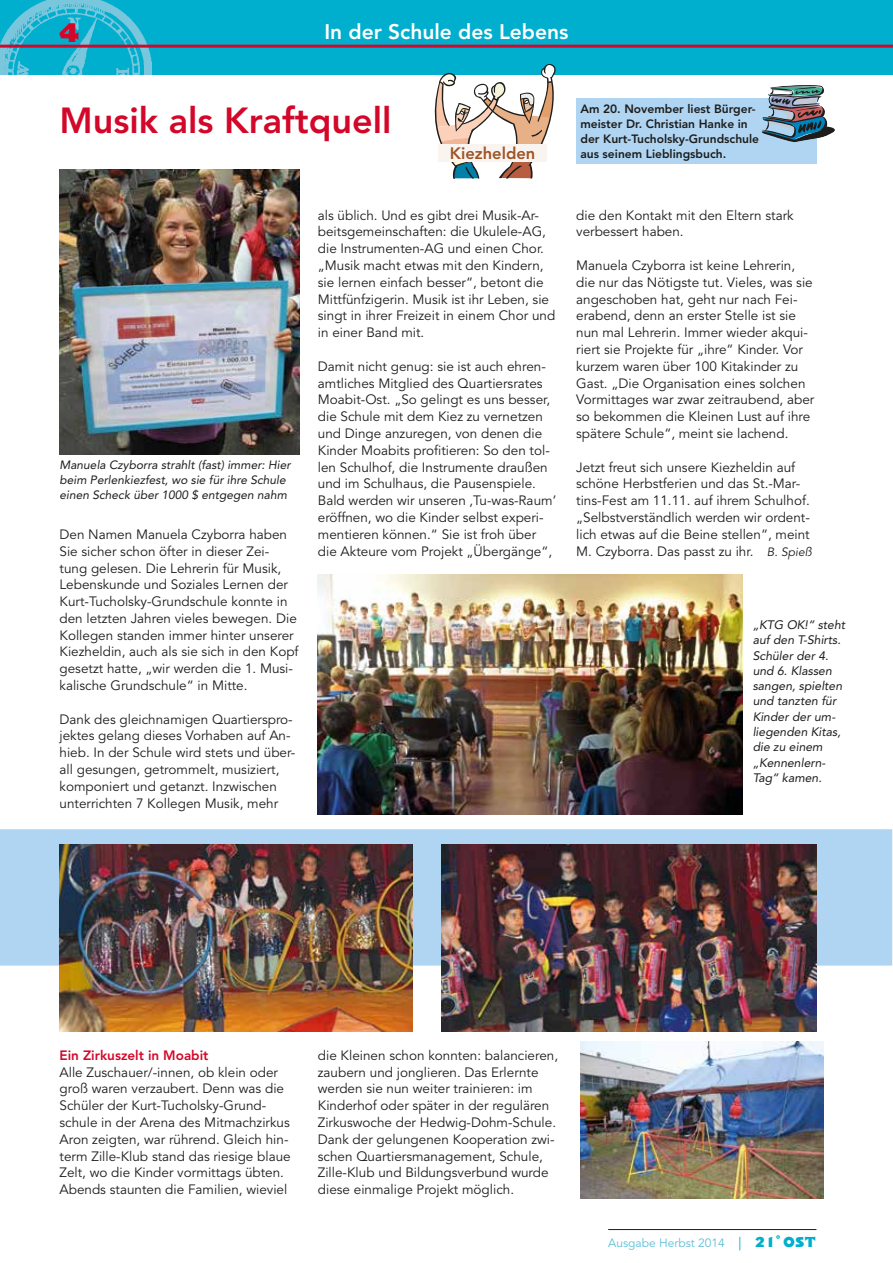
<style>
.page{position:relative;width:893px;height:1263px;background:#fff}
.page>*{position:absolute;margin:0;border:0;box-sizing:border-box;transform-origin:0 0}
.t1{font:800 36px "Avenir LT Pro";color:#d3072a}
.t2{font:25.5px "Nimrod";color:#d3072a}
.t3{font:800 21px "Avenir LT Pro";color:#fff}
.t4{font:800 16.5px "Avenir LT Pro";color:#9e5426}
.t5{font:13.5px/16.8px "Avenir LT Pro";color:#1d1d1b}
.t6{font:800 13.5px "Avenir";color:#d3072a}
.t7{font:italic 12.3px/15.3px "Avenir";color:#1d1d1b}
.t8{font:italic 12px/15px "Avenir";color:#1d1d1b}
.t9{font:800 12px/15px "Avenir";color:#1d1d1b}
.t10{font:12px "Avenir LT Pro";color:#5ebed8}
.s1{font-style:italic;font-size:12px}
.s2{font-size:13.5px;color:#00aecd}
.s3{font-family:"Nimrod";font-size:13.5px;color:#00aecd}
</style>
<div class="page">
<div style="left:0;top:0;width:893px;height:74px;background:#00aecd"></div>
<hr style="left:608px;top:1229px;width:208px;height:1px;background:#1d1d1b">
<img style="left:0;top:0;width:151px;height:74px">
<hr style="left:0;top:45px;width:893px;height:3px;background:#d3072a">
<div style="left:0;top:829px;width:892px;height:136px;background:#b0d5f2"></div>
<img style="left:60px;top:844px;width:352px;height:187px">
<img style="left:442px;top:844px;width:374px;height:187px">
<img style="left:580px;top:1042px;width:243px;height:156px">
<img style="left:60px;top:169px;width:240px;height:286px">
<img style="left:318px;top:574px;width:424px;height:240px">
<div style="left:576px;top:98px;width:240px;height:66px;background:#b0d5f2"></div>
<svg style="left:761px;top:85px;width:74px;height:57px"></svg>
<svg style="left:431px;top:64px;width:129px;height:115px"></svg>
<div style="left:438px;top:144px;width:109px;height:17px;background:#f9f4f0"></div>
<h2 class="t2" style="left:60px;top:15px;width:22px">4</h2>
<h3 class="t3" style="left:324px;top:20px;width:246px">In der Schule des Lebens</h3>
<h1 class="t1" style="left:60px;top:99px;width:334px">Musik als Kraftquell</h1>
<p class="t4" style="left:450px;top:144px;width:87px">Kiezhelden</p>
<p class="t8" style="left:60px;top:457px;width:233px">Manuela Czyborra strahlt (fast) immer: Hier beim Perlenkiezfest, wo sie für ihre Schule einen Scheck über 1000 $ entgegen nahm</p>
<p class="t5" style="left:60px;top:526px;width:241px">Den Namen Manuela Czyborra haben Sie sicher schon öfter in dieser Zei&shy;tung gelesen. Die Lehrerin für Musik, Lebenskunde und Soziales Lernen der Kurt-Tucholsky-Grundschule konnte in den letzten Jahren vieles bewegen. Die Kollegen standen immer hinter unserer Kiezheldin, auch als sie sich in den Kopf gesetzt hatte, „wir werden die 1. Musi&shy;kalische Grundschule“ in Mitte.</p>
<p class="t5" style="left:60px;top:711px;width:237px">Dank des gleichnamigen Quartierspro&shy;jektes gelang dieses Vorhaben auf An&shy;hieb. In der Schule wird stets und über&shy;all gesungen, getrommelt, musiziert, komponiert und getanzt. Inzwischen unterrichten 7 Kollegen Musik, mehr</p>
<p class="t5" style="left:318px;top:207px;width:239px">als üblich. Und es gibt drei Musik-Ar&shy;beitsgemeinschaften: die Ukulele-AG, die Instrumenten-AG und einen Chor. „Musik macht etwas mit den Kindern, sie lernen einfach besser“, betont die Mittfünfzigerin. Musik ist ihr Leben, sie singt in ihrer Freizeit in einem Chor und in einer Band mit.</p>
<p class="t5" style="left:318px;top:358px;width:240px">Damit nicht genug: sie ist auch ehren&shy;amtliches Mitglied des Quartiersrates Moabit-Ost. „So gelingt es uns besser, die Schule mit dem Kiez zu vernetzen und Dinge anzuregen, von denen die Kinder Moabits profitieren: So den tol&shy;len Schulhof, die Instrumente draußen und im Schulhaus, die Pausenspiele.<br>Bald werden wir unseren ‚Tu-was-Raum’ eröffnen, wo die Kinder selbst experi&shy;mentieren können.“ Sie ist froh über die Akteure vom Projekt „Übergänge“,</p>
<p class="t9" style="left:580px;top:101px;width:180px">Am 20. November liest Bürger&shy;meister Dr. Christian Hanke in der Kurt-Tucholsky-Grundschule aus seinem Lieblingsbuch.</p>
<p class="t5" style="left:576px;top:207px;width:219px">die den Kontakt mit den Eltern stark verbessert haben.</p>
<p class="t5" style="left:576px;top:257px;width:240px">Manuela Czyborra ist keine Lehrerin, die nur das Nötigste tut. Vieles, was sie angeschoben hat, geht nur nach Fei&shy;erabend, denn an erster Stelle ist sie nun mal Lehrerin. Immer wieder akqui&shy;riert sie Projekte für „ihre“ Kinder. Vor kurzem waren über 100 Kitakinder zu Gast. „Die Organisation eines solchen Vormittages war zwar zeitraubend, aber so bekommen die Kleinen Lust auf ihre spätere Schule“, meint sie lachend.</p>
<p class="t5" style="left:576px;top:459px;width:237px">Jetzt freut sich unsere Kiezheldin auf schöne Herbstferien und das St.-Mar&shy;tins-Fest am 11.11. auf ihrem Schulhof. „Selbstverständlich werden wir ordent&shy;lich etwas auf die Beine stellen“, meint M. Czyborra. Das passt zu ihr. <span class="s1">B. Spieß</span></p>
<p class="t7" style="left:753px;top:617px;width:94px">„KTG OK!“ steht auf den T-Shirts.<br>Schüler der 4. und 6. Klassen sangen, spielten und tanzten für<br>Kinder der um&shy;liegenden Kitas, die zu einem „Kennenlern-<br>Tag“ kamen.</p>
<p class="t6" style="left:60px;top:1047px;width:151px">Ein Zirkuszelt in Moabit</p>
<p class="t5" style="left:60px;top:1064px;width:233px">Alle Zuschauer/-innen, ob klein oder groß waren verzaubert. Denn was die Schüler der Kurt-Tucholsky-Grund&shy;schule in der Arena des Mitmachzirkus Aron zeigten, war rührend. Gleich hin&shy;term Zille-Klub stand das riesige blaue Zelt, wo die Kinder vormittags übten.<br>Abends staunten die Familien, wieviel</p>
<p class="t5" style="left:318px;top:1047px;width:242px">die Kleinen schon konnten: balancieren, zaubern und jonglieren. Das Erlernte werden sie nun weiter trainieren: im Kinderhof oder später in der regulären Zirkuswoche der Hedwig-Dohm-Schule.<br>Dank der gelungenen Kooperation zwi&shy;schen Quartiersmanagement, Schule, Zille-Klub und Bildungsverbund wurde diese einmalige Projekt möglich.</p>
<p class="t10" style="left:608px;top:1235px;width:210px">Ausgabe Herbst 2014 <span class="s2">|</span> <span class="s3">21˚ OST</span></p>
</div>
